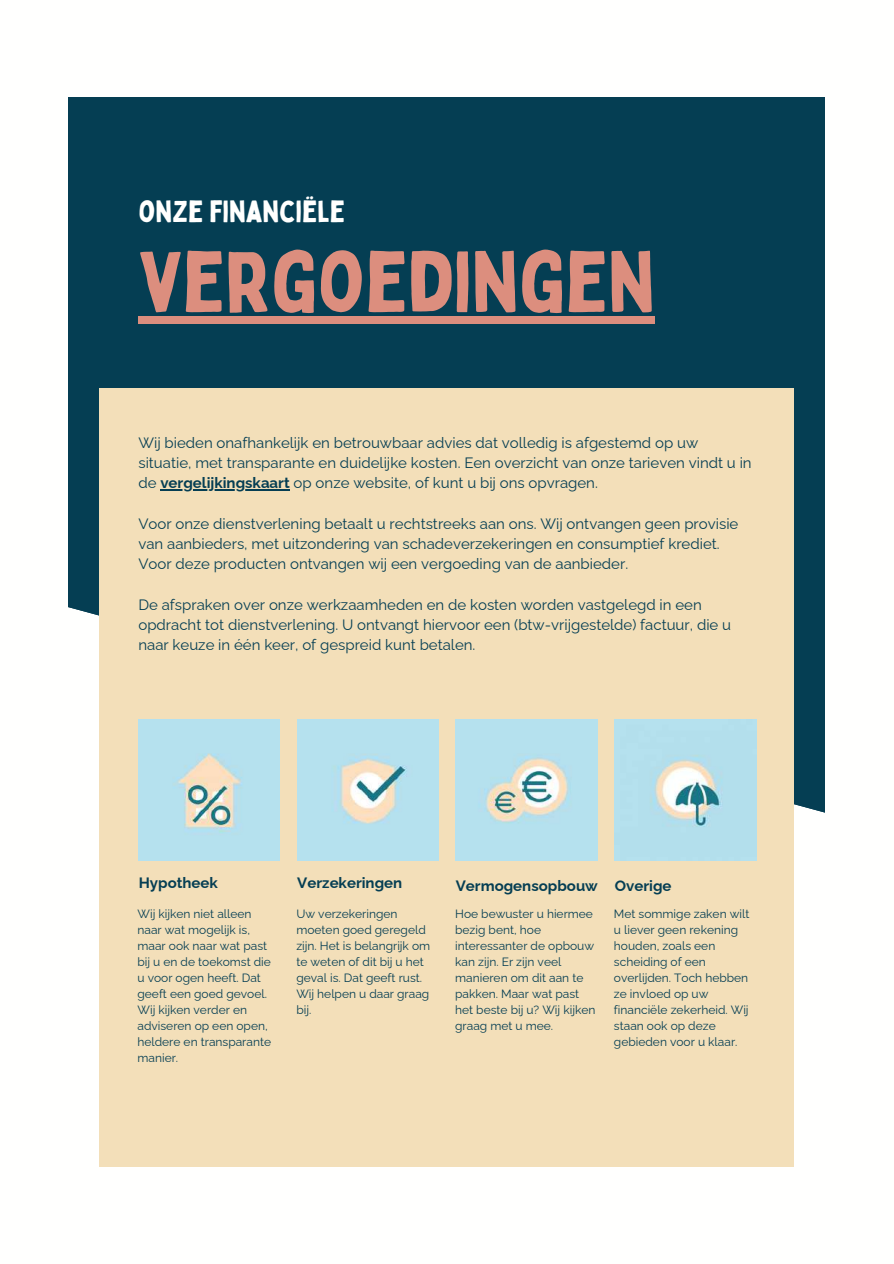
<style>
.page{position:relative;width:894px;height:1264px;background:#fff}
.page>*{position:absolute;margin:0;border:0;box-sizing:border-box;transform-origin:0 0}
.t1{font:84px "Bobby Jones";color:#dc8e7e}
.t2{font:30px "Bobby Jones";color:#fffffe}
.t3{font:15px/20.2px "Raleway";color:#053e53}
.t4{font:700 15px "Raleway";color:#053e53}
.t5{font:12px/16px "Raleway";color:#053e53}
.s1{font-weight:700}
</style>
<div class="page">
<div style="left:69px;top:97px;width:755px;height:1069px;background:#053e53"></div>
<svg style="left:68px;top:599px;width:757px;height:568px;fill:#fffffe"></svg>
<div style="left:100px;top:389px;width:693px;height:777px;background:#f3dfb9"></div>
<img style="left:138px;top:719px;width:142px;height:141px">
<img style="left:297px;top:719px;width:141px;height:141px">
<img style="left:455px;top:719px;width:142px;height:141px">
<img style="left:614px;top:719px;width:141px;height:141px">
<div style="left:138px;top:316px;width:517px;height:8px;background:#dc8e7e"></div>
<hr style="left:160px;top:489px;width:130px;height:1px;background:#053e53">
<h2 class="t2" style="left:138px;top:192px;width:208px">ONZE FINANCIËLE</h2>
<h1 class="t1" style="left:138px;top:229px;width:518px">VERGOEDINGEN</h1>
<p class="t3" style="left:138px;top:432px;width:614px">Wij bieden onafhankelijk en betrouwbaar advies dat volledig is afgestemd op uw situatie, met transparante en duidelijke kosten. Een overzicht van onze tarieven vindt u in de <span class="s1">vergelijkingskaart</span> op onze website, of kunt u bij ons opvragen.</p>
<p class="t3" style="left:138px;top:513px;width:601px">Voor onze dienstverlening betaalt u rechtstreeks aan ons. Wij ontvangen geen provisie van aanbieders, met uitzondering van schadeverzekeringen en consumptief krediet.<br>Voor deze producten ontvangen wij een vergoeding van de aanbieder.</p>
<p class="t3" style="left:138px;top:594px;width:594px">De afspraken over onze werkzaamheden en de kosten worden vastgelegd in een opdracht tot dienstverlening. U ontvangt hiervoor een (btw-vrijgestelde) factuur, die u naar keuze in één keer, of gespreid kunt betalen.</p>
<p class="t4" style="left:139px;top:873px;width:81px">Hypotheek</p>
<p class="t5" style="left:137px;top:905px;width:135px">Wij kijken niet alleen naar wat mogelijk is, maar ook naar wat past bij u en de toekomst die u voor ogen heeft. Dat geeft een goed gevoel.<br>Wij kijken verder en adviseren op een open, heldere en transparante manier.</p>
<p class="t4" style="left:297px;top:873px;width:106px">Verzekeringen</p>
<p class="t5" style="left:296px;top:905px;width:135px">Uw verzekeringen moeten goed geregeld zijn. Het is belangrijk om te weten of dit bij u het geval is. Dat geeft rust.<br>Wij helpen u daar graag bij.</p>
<p class="t4" style="left:455px;top:876px;width:143px">Vermogensopbouw</p>
<p class="t5" style="left:455px;top:905px;width:142px">Hoe bewuster u hiermee bezig bent, hoe interessanter de opbouw kan zijn. Er zijn veel manieren om dit aan te pakken. Maar wat past het beste bij u? Wij kijken graag met u mee.</p>
<p class="t4" style="left:614px;top:876px;width:58px">Overige</p>
<p class="t5" style="left:613px;top:905px;width:137px">Met sommige zaken wilt u liever geen rekening houden, zoals een scheiding of een overlijden. Toch hebben ze invloed op uw financiële zekerheid. Wij staan ook op deze gebieden voor u klaar.</p>
</div>
